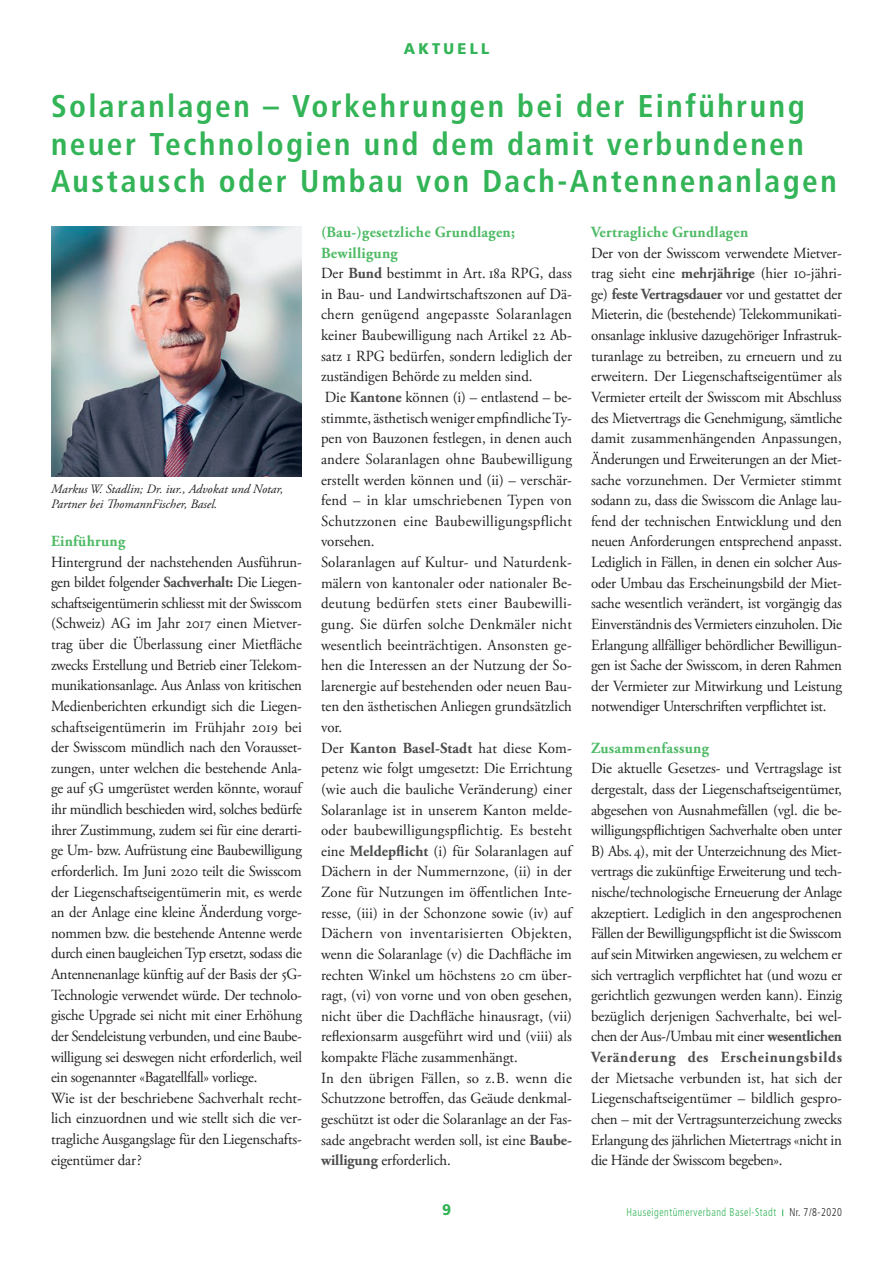
<style>
.page{position:relative;width:893px;height:1263px;background:#fff}
.page>*{position:absolute;margin:0;border:0;box-sizing:border-box;transform-origin:0 0}
.t1{font:700 condensed 31.5px/37.5px "Frutiger LT Std";letter-spacing:.08em;color:#32b457}
.t2{font:15.45px/20.7px "Adobe Garamond Pro";letter-spacing:-.005em;color:#231f20;text-align:justify;scale:.96 1}
.t3{font:15.45px/20.5px "Adobe Garamond Pro";letter-spacing:-.005em;color:#231f20;scale:.95 1}
.t4{font:700 15.45px "Adobe Garamond Pro";letter-spacing:.02em;color:#4eba65}
.t5{font:900 15.45px "Frutiger LT Std";letter-spacing:.22em;color:#32b457;scale:.95 1}
.t6{font:italic 12.75px/15px "Adobe Garamond Pro";color:#231f20}
.t7{font:300 condensed 11.25px "Frutiger LT Std";letter-spacing:.05em;color:#32b457;scale:.9 1}
.s1{font-weight:700;color:#4b4c4d}
.s2{font-weight:700;color:#4eba65}
.s3{color:#231f20}
</style>
<div class="page">
<img style="left:51px;top:226px;width:251px;height:251px">
<p class="t5" style="left:404px;top:39px;width:92px">AKTUELL</p>
<h1 class="t1" style="left:51px;top:88px;width:787px">Solaranlagen – Vorkehrungen bei der Einführung neuer Technologien und dem damit verbundenen<br>Austausch oder Umbau von Dach-Antennenanlagen</h1>
<p class="t6" style="left:51px;top:481px;width:234px">Markus W. Stadlin; Dr. iur., Advokat und Notar,<br>Partner bei ThomannFischer, Basel.</p>
<p class="t4" style="left:51px;top:532px;width:76px">Einführung</p>
<p class="t3" style="left:51px;top:552px;width:266px">Hintergrund der nachstehenden Ausführun&shy;gen bildet folgender <span class="s1">Sachverhalt:</span> Die Liegen&shy;schaftseigentümerin schliesst mit der Swisscom (Schweiz) AG im Jahr 2017 einen Mietver&shy;trag über die Überlassung einer Mietfläche zwecks Erstellung und Betrieb einer Telekom&shy;munikationsanlage. Aus Anlass von kritischen Medienberichten erkundigt sich die Liegen&shy;schaftseigentümerin im Frühjahr 2019 bei der Swisscom mündlich nach den Vorausset&shy;zungen, unter welchen die bestehende Anla&shy;ge auf 5G umgerüstet werden könnte, worauf ihr mündlich beschieden wird, solches bedürfe ihrer Zustimmung, zudem sei für eine derarti&shy;ge Um- bzw. Aufrüstung eine Baubewilligung erforderlich. Im Juni 2020 teilt die Swisscom der Liegenschaftseigentümerin mit, es werde an der Anlage eine kleine Änderdung vorge&shy;nommen bzw. die bestehende Antenne werde durch einen baugleichen Typ ersetzt, sodass die Antennenanlage künftig auf der Basis der 5G-Technologie verwendet würde. Der technolo&shy;gische Upgrade sei nicht mit einer Erhöhung der Sendeleistung verbunden, und eine Baube&shy;willigung sei deswegen nicht erforderlich, weil ein sogenannter «Bagatellfall» vorliege.<br>Wie ist der beschriebene Sachverhalt recht&shy;lich einzuordnen und wie stellt sich die ver&shy;tragliche Ausgangslage für den Liegenschafts&shy;eigentümer dar?</p>
<p class="t2" style="left:321px;top:222px;width:263px;text-align:left"><span class="s2">(Bau-)gesetzliche Grundlagen; Bewilligung<br></span>Der <span class="s1">Bund</span> bestimmt in Art. 18a RPG, dass in Bau- und Landwirtschaftszonen auf Dä&shy;chern genügend angepasste Solaranlagen keiner Baubewilligung nach Artikel 22 Ab&shy;satz 1 RPG bedürfen, sondern lediglich der zuständigen Behörde zu melden sind.<br>Die <span class="s1">Kantone</span> können (i) – entlastend – be&shy;stimmte, ästhetisch weniger empfindliche Ty&shy;pen von Bauzonen festlegen, in denen auch andere Solaranlagen ohne Baubewilligung erstellt werden können und (ii) – verschär&shy;fend – in klar umschriebenen Typen von Schutzzonen eine Baubewilligungspflicht vorsehen.<br>Solaranlagen auf Kultur- und Naturdenk&shy;mälern von kantonaler oder nationaler Be&shy;deutung bedürfen stets einer Baubewilli&shy;gung. Sie dürfen solche Denkmäler nicht wesentlich beeinträchtigen. Ansonsten ge&shy;hen die Interessen an der Nutzung der So&shy;larenergie auf bestehenden oder neuen Bau&shy;ten den ästhetischen Anliegen grundsätzlich vor.<br>Der <span class="s1">Kanton Basel-Stadt</span> hat diese Kom&shy;petenz wie folgt umgesetzt: Die Errichtung (wie auch die bauliche Veränderung) einer Solaranlage ist in unserem Kanton melde&shy;oder baubewilligungspflichtig. Es besteht eine <span class="s1">Meldepflicht</span> (i) für Solaranlagen auf Dächern in der Nummernzone, (ii) in der Zone für Nutzungen im öffentlichen Inte&shy;resse, (iii) in der Schonzone sowie (iv) auf Dächern von inventarisierten Objekten, wenn die Solaranlage (v) die Dachfläche im rechten Winkel um höchstens 20 cm über&shy;ragt, (vi) von vorne und von oben gesehen, nicht über die Dachfläche hinausragt, (vii) reflexionsarm ausgeführt wird und (viii) als kompakte Fläche zusammenhängt.<br>In den übrigen Fällen, so z.B. wenn die Schutzzone betroffen, das Geäude denkmal&shy;geschützt ist oder die Solaranlage an der Fas&shy;sade angebracht werden soll, ist eine <span class="s1">Baube&shy;willigung</span> erforderlich.</p>
<p class="t4" style="left:591px;top:223px;width:159px">Vertragliche Grundlagen</p>
<p class="t2" style="left:591px;top:243px;width:263px">Der von der Swisscom verwendete Mietver&shy;trag sieht eine <span class="s1">mehrjährige</span> (hier 10-jähri&shy;ge) <span class="s1">feste Vertragsdauer</span> vor und gestattet der Mieterin, die (bestehende) Telekommunikati&shy;onsanlage inklusive dazugehöriger Infrastruk&shy;turanlage zu betreiben, zu erneuern und zu erweitern. Der Liegenschaftseigentümer als Vermieter erteilt der Swisscom mit Abschluss des Mietvertrags die Genehmigung, sämtliche damit zusammenhängenden Anpassungen, Änderungen und Erweiterungen an der Miet&shy;sache vorzunehmen. Der Vermieter stimmt sodann zu, dass die Swisscom die Anlage lau&shy;fend der technischen Entwicklung und den neuen Anforderungen entsprechend anpasst.<br>Lediglich in Fällen, in denen ein solcher Aus&shy;oder Umbau das Erscheinungsbild der Miet&shy;sache wesentlich verändert, ist vorgängig das Einverständnis des Vermieters einzuholen. Die Erlangung allfälliger behördlicher Bewilligun&shy;gen ist Sache der Swisscom, in deren Rahmen der Vermieter zur Mitwirkung und Leistung notwendiger Unterschriften verpflichtet ist.</p>
<p class="t4" style="left:591px;top:739px;width:119px">Zusammenfassung</p>
<p class="t2" style="left:591px;top:759px;width:263px">Die aktuelle Gesetzes- und Vertragslage ist dergestalt, dass der Liegenschaftseigentümer, abgesehen von Ausnahmefällen (vgl. die be&shy;willigungspflichtigen Sachverhalte oben unter B) Abs. 4), mit der Unterzeichnung des Miet&shy;vertrags die zukünftige Erweiterung und tech&shy;nische/technologische Erneuerung der Anlage akzeptiert. Lediglich in den angesprochenen Fällen der Bewilligungspflicht ist die Swisscom auf sein Mitwirken angewiesen, zu welchem er sich vertraglich verpflichtet hat (und wozu er gerichtlich gezwungen werden kann). Einzig bezüglich derjenigen Sachverhalte, bei wel&shy;chen der Aus-/Umbau mit einer <span class="s1">wesentlichen Veränderung des Erscheinungsbilds</span></p>
<p class="t2" style="left:591px;top:1068px;width:263px">der Mietsache verbunden ist, hat sich der Liegenschaftseigentümer – bildlich gespro&shy;chen – mit der Vertragsunterzeichung zwecks Erlangung des jährlichen Mietertrags «nicht in die Hände der Swisscom begeben».</p>
<p class="t5" style="left:442px;top:1200px;width:11px">9</p>
<p class="t7" style="left:626px;top:1206px;width:241px">Hauseigentümerverband Basel-Stadt <span class="s3">Nr. 7/8-2020</span></p>
</div>
